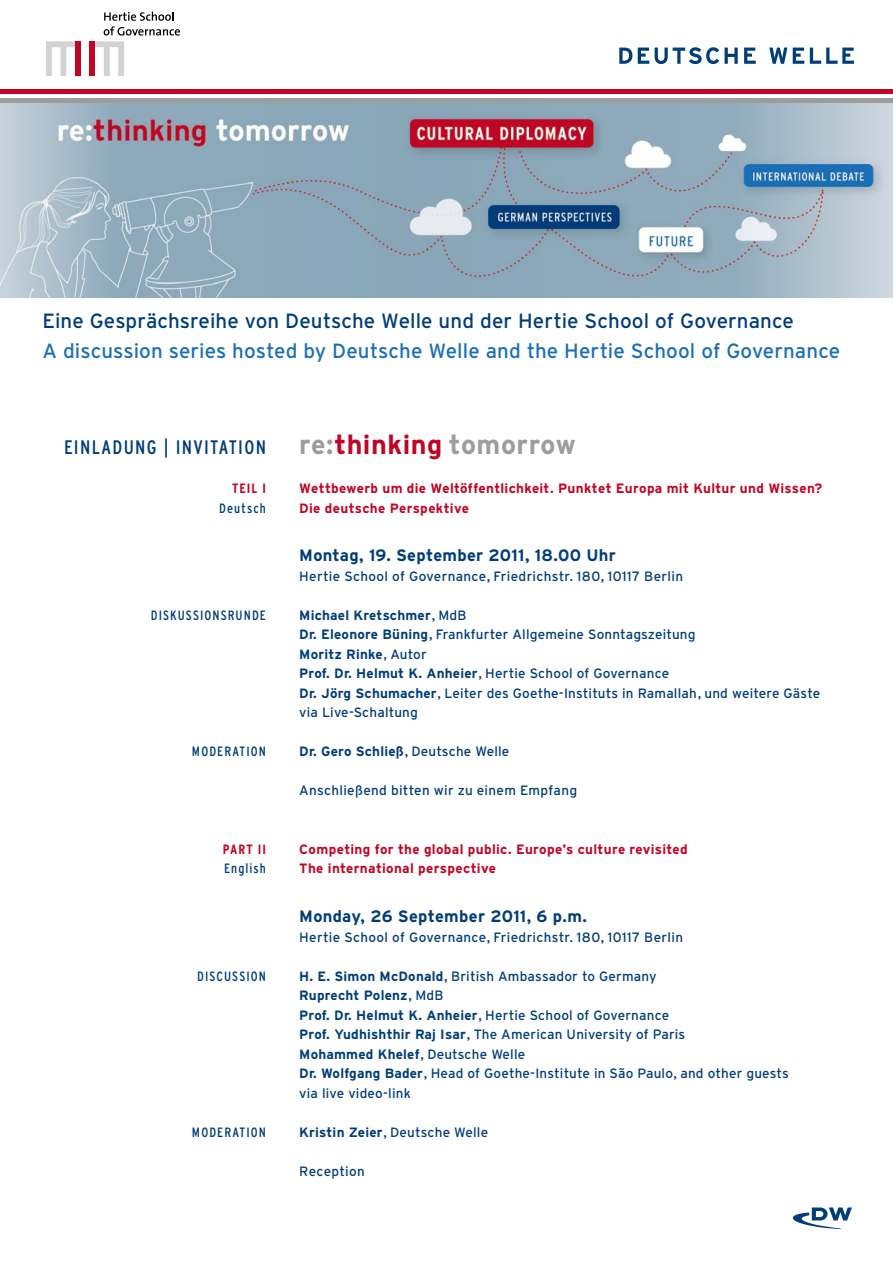
<style>
.page{position:relative;width:893px;height:1263px;background:#fff}
.page>*{position:absolute;margin:0;border:0;box-sizing:border-box;transform-origin:0 0}
.t1{font:700 27px "Interstate DW";letter-spacing:.02em;color:#9c9d9d}
.t2{font:20.55px "Interstate DW";letter-spacing:.005em;color:#1a70b8}
.t3{font:20.55px "Interstate DW";letter-spacing:.005em;color:#003d7a}
.t4{font:condensed 19.5px "Interstate DW";color:#003d7a}
.t5{font:700 16.5px "Interstate DW";letter-spacing:.02em;color:#003d7a}
.t6{font:13.5px/19.5px "Interstate DW";letter-spacing:.015em;color:#003d7a}
.t7{font:700 13.5px/19.5px "Interstate DW";letter-spacing:.025em;color:#c10525}
.t8{font:condensed 13.5px "Interstate DW";letter-spacing:.08em;color:#003d7a}
.t9{font:700 13.5px "Interstate DW";letter-spacing:.015em;color:#003d7a}
.t10{font:700 condensed 13.5px "Interstate DW";letter-spacing:.075em;color:#c10525}
.s1{color:#c10525}
.s2{font-weight:700}
.s3{font-weight:400}
</style>
<div class="page">
<svg style="left:619px;top:48px;width:13px;height:16px"></svg>
<svg style="left:638px;top:48px;width:11px;height:16px"></svg>
<svg style="left:655px;top:47px;width:64px;height:17px"></svg>
<svg style="left:725px;top:48px;width:13px;height:16px"></svg>
<svg style="left:744px;top:48px;width:12px;height:16px"></svg>
<svg style="left:769px;top:48px;width:18px;height:16px"></svg>
<svg style="left:793px;top:48px;width:11px;height:16px"></svg>
<svg style="left:810px;top:48px;width:44px;height:16px"></svg>
<svg style="left:793px;top:1207px;width:59px;height:22px"></svg>
<svg style="left:95px;top:12px;width:85px;height:64px"></svg>
<div style="left:89px;top:41px;width:6px;height:35px;background:#c10525"></div>
<svg style="left:46px;top:41px;width:29px;height:35px"></svg>
<div style="left:75px;top:41px;width:6px;height:35px;background:#c10525"></div>
<img style="left:0;top:103px;width:893px;height:194px">
<div style="left:0;top:89px;width:893px;height:5px;background:#c10525"></div>
<div style="left:0;top:98px;width:893px;height:5px;background:#9c9d9d"></div>
<h2 class="t3" style="left:43px;top:310px;width:753px">Eine Gesprächsreihe von Deutsche Welle und der Hertie School of Governance</h2>
<h2 class="t2" style="left:43px;top:339px;width:799px">A discussion series hosted by Deutsche Welle and the Hertie School of Governance</h2>
<h3 class="t4" style="left:64px;top:436px;width:150px">EIN LADUNG | INVITATION</h3>
<h1 class="t1" style="left:299px;top:429px;width:278px">re:<span class="s1">thinking</span> tomorrow</h1>
<p class="t10" style="left:232px;top:481px;width:34px">TEIL I</p>
<p class="t8" style="left:219px;top:500px;width:48px">DEUTSCH</p>
<p class="t8" style="left:151px;top:607px;width:117px">DISKUSSIONSRUNDE</p>
<p class="t8" style="left:192px;top:744px;width:75px">MODERATION</p>
<p class="t10" style="left:223px;top:841px;width:40px">PART II</p>
<p class="t8" style="left:224px;top:861px;width:43px">ENGLISH</p>
<p class="t8" style="left:197px;top:968px;width:70px">DISCUSSION</p>
<p class="t8" style="left:192px;top:1124px;width:75px">MODERATION</p>
<p class="t7" style="left:299px;top:478px;width:525px">Wettbewerb um die Weltöffentlichkeit. Punktet Europa mit Kultur und Wissen?<br>Die deutsche Perspektive</p>
<p class="t5" style="left:299px;top:546px;width:318px">Montag, 19. September 2011, 18.00 Uhr</p>
<p class="t6" style="left:299px;top:566px;width:385px">Hertie School of Governance, Friedrichstr. 180, 10117 Berlin</p>
<p class="t6" style="left:299px;top:605px;width:522px"><span class="s2">Michael Kretschmer</span>, MdB<br><span class="s2">Dr. Eleonore Büning</span>, Frankfurter Allgemeine Sonntagszeitung<br><span class="s2">Moritz Rinke</span>, Autor<br><span class="s2">Prof. Dr. Helmut K. Anheier</span>, Hertie School of Governance<br><span class="s2">Dr. Jörg Schumacher</span>, Leiter des Goethe-Instituts in Ramallah, und weitere Gäste via Live-Schaltung</p>
<p class="t9" style="left:299px;top:744px;width:212px">Dr. Gero Schließ<span class="s3">, Deutsche Welle</span></p>
<p class="t6" style="left:299px;top:781px;width:279px">Anschließend bitten wir zu einem Empfang</p>
<p class="t7" style="left:299px;top:839px;width:390px">Competing for the global public. Europe’s culture revisited<br>The international perspective</p>
<p class="t5" style="left:299px;top:907px;width:289px">Monday, 26 September 2011, 6 p.m.</p>
<p class="t6" style="left:299px;top:927px;width:385px">Hertie School of Governance, Friedrichstr. 180, 10117 Berlin</p>
<p class="t6" style="left:299px;top:966px;width:491px"><span class="s2">H. E. Simon McDonald</span>, British Ambassador to Germany<br><span class="s2">Ruprecht Polenz</span>, MdB<br><span class="s2">Prof. Dr. Helmut K. Anheier</span>, Hertie School of Governance<br><span class="s2">Prof. Yudhishthir Raj Isar</span>, The American University of Paris<br><span class="s2">Mohammed Khelef</span>, Deutsche Welle<br><span class="s2">Dr. Wolfgang Bader</span>, Head of Goethe-Institute in São Paulo, and other guests via live video-link</p>
<p class="t6" style="left:299px;top:1122px;width:190px"><span class="s2">Kristin Zeier</span>, Deutsche Welle</p>
<p class="t6" style="left:299px;top:1161px;width:67px">Reception</p>
</div>
